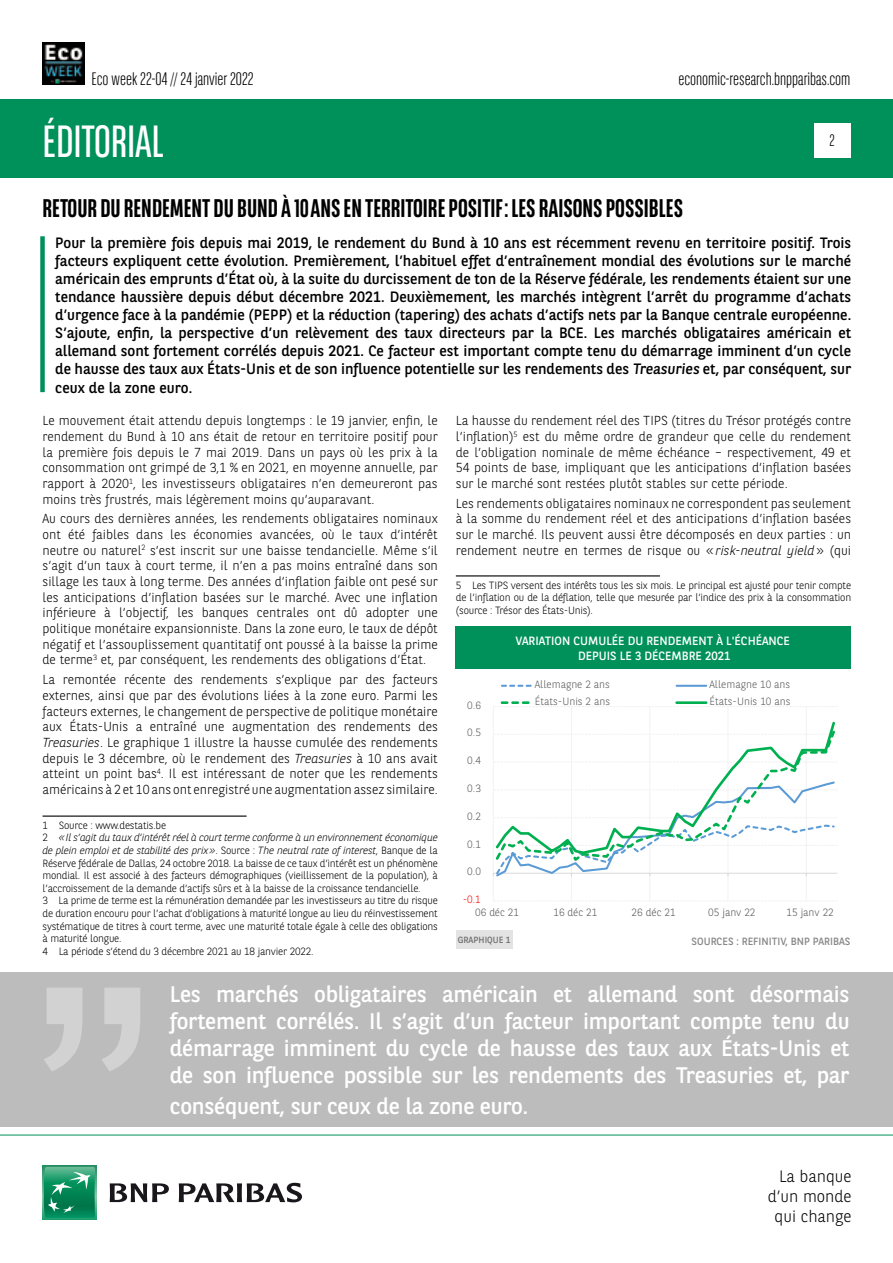
<style>
.page{position:relative;width:893px;height:1263px;background:#fff}
.page>*{position:absolute;margin:0;border:0;box-sizing:border-box;transform-origin:0 0}
.t1{font:45px "BNPP Sans Condensed";color:#fff}
.t2{font:700 25.5px "BNPP Sans Condensed";color:#000}
.t3{font:22.5px/27px "BNPP Sans";letter-spacing:-.01em;color:#fff;text-align:justify}
.t4{font:300 18px "BNPP Sans Condensed";color:#000}
.t5{font:300 16.5px/19.8px "BNPP Sans";color:#000;text-align:right}
.t6{font:300 16.5px "BNPP Sans Condensed";color:#000}
.t7{font:15px/18.1px "BNPP Sans";color:#000;text-align:justify}
.t8{font:300 13.05px/15.6px "BNPP Sans";color:#000;text-align:justify}
.t9{font:12px/14.4px "BNPP Sans";color:#fff;text-align:center}
.t10{font:300 10.5px/12.6px "BNPP Sans";letter-spacing:-.02em;color:#000}
.t11{font:300 10.5px "BNPP Sans";color:#595959}
.t12{font:10.5px "BNPP Sans";color:#878787}
.t13{font:300 10.5px "BNPP Sans";color:#f00}
.t14{font:9px "BNPP Sans";color:#706f6f}
.s1{font-style:italic}
</style>
<div class="page">
<div style="left:1px;top:99px;width:892px;height:78px;background:#00915b"></div>
<svg style="left:43px;top:1166px;width:53px;height:53px"></svg>
<svg style="left:44px;top:1167px;width:51px;height:51px;background:#26996e"></svg>
<svg style="left:110px;top:1183px;width:59px;height:19px"></svg>
<svg style="left:179px;top:1183px;width:123px;height:19px"></svg>
<hr style="left:0;top:1135px;width:893px;height:1px;background:#00915b">
<div style="left:814px;top:123px;width:36px;height:34px;background:#fff"></div>
<img style="left:43px;top:43px;width:42px;height:42px">
<div style="left:40px;top:236px;width:5px;height:156px;background:#00915b"></div>
<hr style="left:43px;top:815px;width:204px;height:2px;background:#000">
<hr style="left:456px;top:575px;width:204px;height:1px;background:#000">
<div style="left:0;top:972px;width:892px;height:155px;background:#bcbcbc"></div>
<svg style="left:44px;top:988px;width:96px;height:83px"></svg>
<hr style="left:493px;top:706px;width:1px;height:195px;background:#f2f2f2">
<hr style="left:571px;top:706px;width:1px;height:195px;background:#f2f2f2">
<hr style="left:649px;top:706px;width:1px;height:195px;background:#f2f2f2">
<hr style="left:727px;top:706px;width:1px;height:195px;background:#f2f2f2">
<hr style="left:806px;top:706px;width:1px;height:195px;background:#f2f2f2">
<svg style="left:493px;top:863px;width:345px;height:14px"></svg>
<svg style="left:495px;top:855px;width:119px;height:8px"></svg>
<svg style="left:494px;top:721px;width:343px;height:134px"></svg>
<svg style="left:502px;top:685px;width:29px;height:2px"></svg>
<hr style="left:677px;top:685px;width:29px;height:2px;background:#5b9bd5">
<svg style="left:494px;top:701px;width:343px;height:6px"></svg>
<hr style="left:677px;top:701px;width:29px;height:3px;background:#00b050">
<div style="left:455px;top:627px;width:395px;height:42px;background:#00915b"></div>
<div style="left:456px;top:930px;width:57px;height:19px;background:#e3e3e3"></div>
<h3 class="t4" style="left:91px;top:67px;width:164px">Eco week 22-04 // 24 janvier 2022</h3>
<h1 class="t1" style="left:43px;top:113px;width:123px">ÉDITORIAL</h1>
<h3 class="t4" style="left:678px;top:67px;width:174px">economic-research.bnpparibas.com</h3>
<p class="t6" style="left:829px;top:130px;width:7px">2</p>
<h2 class="t2" style="left:43px;top:193px;width:642px">RETOUR DU RENDEMENT DU BUND À 10 ANS EN TERRITOIRE POSITIF : LES RAISONS POSSIBLES</h2>
<p class="t7" style="left:55px;top:233px;width:797px">Pour la première fois depuis mai 2019, le rendement du Bund à 10 ans est récemment revenu en territoire positif. Trois facteurs expliquent cette évolution. Premièrement, l’habituel effet d’entraînement mondial des évolutions sur le marché américain des emprunts d’État où, à la suite du durcissement de ton de la Réserve fédérale, les rendements étaient sur une tendance haussière depuis début décembre 2021. Deuxièmement, les marchés intègrent l’arrêt du programme d’achats d’urgence face à la pandémie (PEPP) et la réduction (tapering) des achats d’actifs nets par la Banque centrale européenne.<br>S’ajoute, enfin, la perspective d’un relèvement des taux directeurs par la BCE. Les marchés obligataires américain et allemand sont fortement corrélés depuis 2021. Ce facteur est important compte tenu du démarrage imminent d’un cycle de hausse des taux aux États-Unis et de son influence potentielle sur les rendements des Treasuries et, par conséquent, sur ceux de la zone euro.</p>
<p class="t8" style="left:43px;top:412px;width:397px">Le mouvement était attendu depuis longtemps : le 19 janvier, enfin, le rendement du Bund à 10 ans était de retour en territoire positif pour la première fois depuis le 7 mai 2019. Dans un pays où les prix à la consommation ont grimpé de 3,1 % en 2021, en moyenne annuelle, par rapport à 2020<sup>1</sup>, les investisseurs obligataires n’en demeureront pas moins très frustrés, mais légèrement moins qu’auparavant.</p>
<p class="t8" style="left:43px;top:510px;width:397px">Au cours des dernières années, les rendements obligataires nominaux ont été faibles dans les économies avancées, où le taux d’intérêt neutre ou naturel<sup>2</sup> s’est inscrit sur une baisse tendancielle. Même s’il s’agit d’un taux à court terme, il n’en a pas moins entraîné dans son sillage les taux à long terme. Des années d’inflation faible ont pesé sur les anticipations d’inflation basées sur le marché. Avec une inflation inférieure à l’objectif, les banques centrales ont dû adopter une politique monétaire expansionniste. Dans la zone euro, le taux de dépôt négatif et l’assouplissement quantitatif ont poussé à la baisse la prime de terme<sup>3</sup> et, par conséquent, les rendements des obligations d’État.</p>
<p class="t8" style="left:43px;top:671px;width:397px">La remontée récente des rendements s’explique par des facteurs externes, ainsi que par des évolutions liées à la zone euro. Parmi les facteurs externes, le changement de perspective de politique monétaire aux États-Unis a entraîné une augmentation des rendements des <span class="s1">Treasuries</span>. Le graphique 1 illustre la hausse cumulée des rendements depuis le 3 décembre, où le rendement des <span class="s1">Treasuries</span> à 10 ans avait atteint un point bas<sup>4</sup>. Il est intéressant de noter que les rendements américains à 2 et 10 ans ont enregistré une augmentation assez similaire.</p>
<p class="t10" style="left:43px;top:818px;width:397px">1 Source : www.destatis.be<br>2 <span class="s1">«Il s’agit du taux d’intérêt réel à court terme conforme à un environnement économique de plein emploi et de stabilité des prix»</span>. Source : <span class="s1">The neutral rate of interest</span>, Banque de la Réserve fédérale de Dallas, 24 octobre 2018. La baisse de ce taux d’intérêt est un phénomène mondial. Il est associé à des facteurs démographiques (vieillissement de la population), à l’accroissement de la demande d’actifs sûrs et à la baisse de la croissance tendancielle.<br>3 La prime de terme est la rémunération demandée par les investisseurs au titre du risque de duration encouru pour l’achat d’obligations à maturité longue au lieu du réinvestissement systématique de titres à court terme, avec une maturité totale égale à celle des obligations à maturité longue.<br>4 La période s’étend du 3 décembre 2021 au 18 janvier 2022.</p>
<p class="t8" style="left:456px;top:412px;width:397px">La hausse du rendement réel des TIPS (titres du Trésor protégés contre l’inflation)<sup>5</sup> est du même ordre de grandeur que celle du rendement de l’obligation nominale de même échéance – respectivement, 49 et 54 points de base, impliquant que les anticipations d’inflation basées sur le marché sont restées plutôt stables sur cette période.</p>
<p class="t8" style="left:456px;top:495px;width:397px">Les rendements obligataires nominaux ne correspondent pas seulement à la somme du rendement réel et des anticipations d’inflation basées sur le marché. Ils peuvent aussi être décomposés en deux parties : un rendement neutre en termes de risque ou «<span class="s1">risk-neutral yield</span>» (qui</p>
<p class="t10" style="left:456px;top:578px;width:397px;text-align:justify">5 Les TIPS versent des intérêts tous les six mois. Le principal est ajusté pour tenir compte de l’inflation ou de la déflation, telle que mesurée par l’indice des prix à la consommation (source : Trésor des États-Unis).</p>
<p class="t9" style="left:515px;top:633px;width:276px">VARIATION CUMULÉE DU RENDEMENT À L'ÉCHÉANCE<br>DEPUIS LE 3 DÉCEMBRE 2021</p>
<p class="t11" style="left:535px;top:677px;width:77px">Allemagne 2 ans</p>
<p class="t11" style="left:709px;top:677px;width:82px">Allemagne 10 ans</p>
<p class="t11" style="left:535px;top:694px;width:77px">États-Unis 2 ans</p>
<p class="t11" style="left:709px;top:694px;width:83px">États-Unis 10 ans</p>
<p class="t11" style="left:467px;top:698px;width:15px">0.6</p>
<p class="t11" style="left:467px;top:726px;width:15px">0.5</p>
<p class="t11" style="left:467px;top:753px;width:15px">0.4</p>
<p class="t11" style="left:467px;top:781px;width:15px">0.3</p>
<p class="t11" style="left:467px;top:809px;width:15px">0.2</p>
<p class="t11" style="left:467px;top:837px;width:15px">0.1</p>
<p class="t11" style="left:467px;top:864px;width:15px">0.0</p>
<p class="t13" style="left:463px;top:892px;width:20px">-0.1</p>
<p class="t11" style="left:475px;top:905px;width:46px">06 déc 21</p>
<p class="t11" style="left:553px;top:905px;width:46px">16 déc 21</p>
<p class="t11" style="left:632px;top:905px;width:46px">26 déc 21</p>
<p class="t11" style="left:708px;top:905px;width:49px">05 janv 22</p>
<p class="t11" style="left:786px;top:905px;width:49px">15 janv 22</p>
<p class="t14" style="left:458px;top:933px;width:54px">GRAPHIQUE 1</p>
<p class="t12" style="left:692px;top:934px;width:160px">SOURCES : REFINITIV, BNP PARIBAS</p>
<p class="t3" style="left:170px;top:980px;width:681px">Les marchés obligataires américain et allemand sont désormais fortement corrélés. Il s’agit d’un facteur important compte tenu du démarrage imminent du cycle de hausse des taux aux États-Unis et de son influence possible sur les rendements des Treasuries et, par</p>
<h3 class="t3" style="left:170px;top:1091px;width:360px">conséquent, sur ceux de la zone euro.</h3>
<p class="t5" style="left:768px;top:1165px;width:85px">La banque d’un monde qui change</p>
</div>
